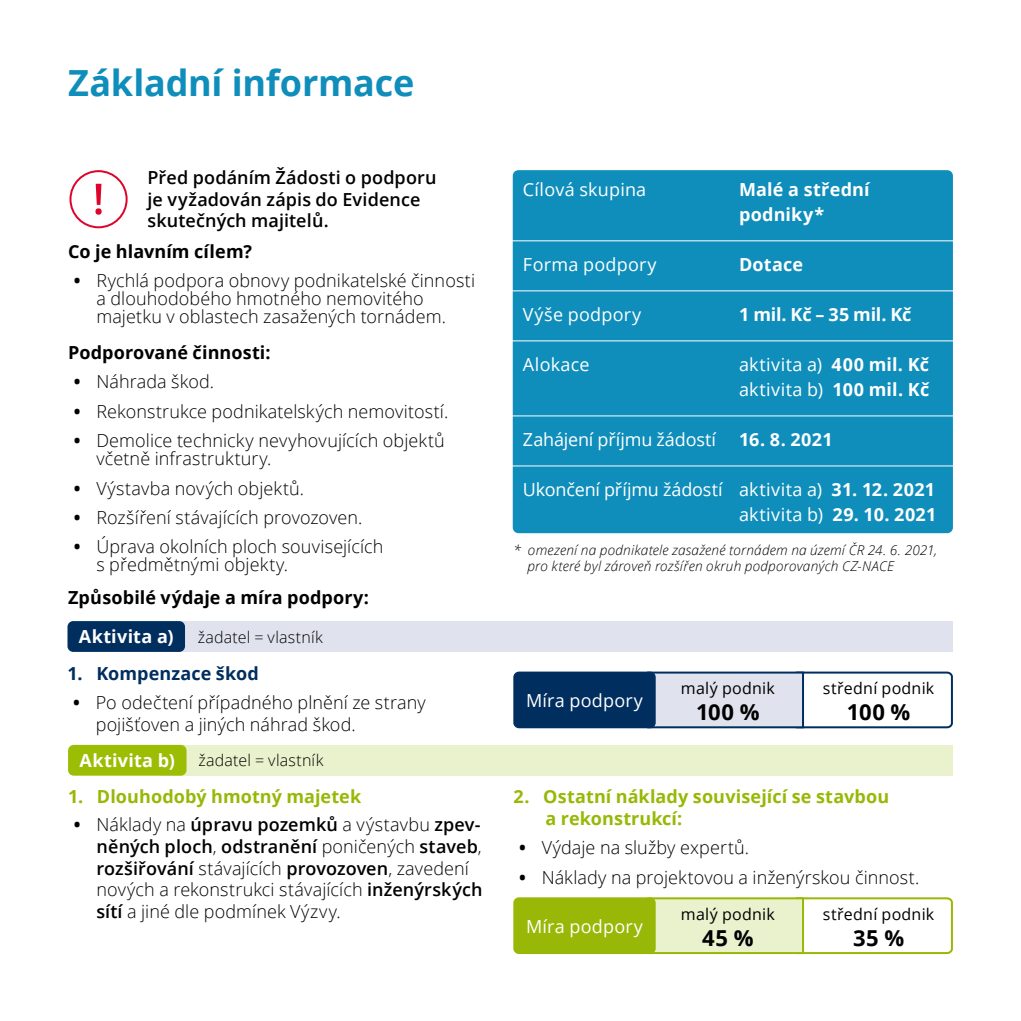
<style>
.page{position:relative;width:1021px;height:1021px;background:#fff}
.page>*{position:absolute;margin:0;border:0;box-sizing:border-box;transform-origin:0 0}
.t1{font:700 36px "Open Sans";letter-spacing:-.005em;color:#0f8ebb}
.t2{font:700 22px "Open Sans";letter-spacing:.025em;color:#000}
.t3{font:300 18px/18px "Open Sans";letter-spacing:.005em;color:#010202}
.t4{font:300 18px/21.6px "Open Sans";letter-spacing:.005em;color:#000}
.t5{font:18px/25px "Open Sans";letter-spacing:.01em;color:#fff}
.t6{font:700 18px/21.6px "Open Sans";letter-spacing:.005em;color:#97b806}
.t7{font:600 18px/21.6px "Open Sans";letter-spacing:.005em;color:#000}
.t8{font:700 18px/25px "Open Sans";letter-spacing:.01em;color:#fff}
.t9{font:700 18px "Open Sans";letter-spacing:.005em;color:#010202}
.t10{font:700 18px "Open Sans";letter-spacing:.005em;color:#000}
.t11{font:18px "Open Sans";letter-spacing:-.01em;color:#fff}
.t12{font:700 18px "Open Sans";letter-spacing:-.015em;color:#fff}
.t13{font:700 18px "Open Sans";letter-spacing:.005em;color:#002e5f}
.t14{font:16px "Open Sans";letter-spacing:.015em;color:#000}
.t15{font:300 16px "Open Sans";letter-spacing:.015em;color:#000}
.t16{font:italic 300 13.6px/16.4px "Open Sans";letter-spacing:.015em;color:#000}
.s1{font-weight:700}
.s2{font-weight:600}
</style>
<div class="page">
<div style="left:513px;top:170px;width:439px;height:363px;background:#0f8ebb;border-radius:6px"></div>
<hr style="left:489px;top:240px;width:487px;height:1px;background:#fff">
<hr style="left:489px;top:290px;width:487px;height:1px;background:#fff">
<hr style="left:489px;top:340px;width:487px;height:1px;background:#fff">
<hr style="left:489px;top:415px;width:487px;height:1px;background:#fff">
<hr style="left:489px;top:465px;width:487px;height:1px;background:#fff">
<div style="left:161px;top:745px;width:791px;height:30px;background:#eaf1cd"></div>
<div style="left:161px;top:621px;width:791px;height:30px;background:#e0e2ee"></div>
<div style="left:69px;top:170px;width:59px;height:58px;border:2px solid #dd052b;border-radius:50%"></div>
<svg style="left:95px;top:184px;width:7px;height:31px"></svg>
<div style="left:67px;top:621px;width:118px;height:31px;background:#002e5f;border-radius:6px"></div>
<div style="left:68px;top:744px;width:118px;height:31px;background:#9bbd04;border-radius:6px"></div>
<svg style="left:793px;top:897px;width:160px;height:58px"></svg>
<div style="left:647px;top:897px;width:157px;height:57px;background:#eaf1cd;border:2px solid #97b806"></div>
<div style="left:513px;top:897px;width:142px;height:57px;background:#97b806;border-radius:6px"></div>
<svg style="left:793px;top:671px;width:160px;height:58px"></svg>
<div style="left:647px;top:671px;width:157px;height:57px;background:#e0e2ee;border:2px solid #002e5f"></div>
<div style="left:513px;top:671px;width:142px;height:57px;background:#002e5f;border-radius:6px"></div>
<h1 class="t1" style="left:68px;top:57px;width:348px">Základní informace</h1>
<p class="t7" style="left:147px;top:166px;width:290px">Před podáním Žádosti o podporu je vyžadován zápis do Evidence skutečných majitelů.</p>
<p class="t9" style="left:68px;top:238px;width:185px">Co je hlavním cílem?</p>
<p class="t3" style="left:96px;top:271px;width:380px;text-indent:-23px"><span class="s1">•</span> Rychlá podpora obnovy podnikatelské činnosti a dlouhodobého hmotného nemovitého majetku v oblastech zasažených tornádem.</p>
<p class="t9" style="left:68px;top:340px;width:204px">Podporované činnosti:</p>
<p class="t3" style="left:74px;top:372px;width:142px"><span class="s1">•</span> Náhrada škod.</p>
<p class="t3" style="left:74px;top:402px;width:376px"><span class="s1">•</span> Rekonstrukce podnikatelských nemovitostí.</p>
<p class="t3" style="left:96px;top:431px;width:350px;text-indent:-23px"><span class="s1">•</span> Demolice technicky nevyhovujících objektů včetně infrastruktury.</p>
<p class="t3" style="left:74px;top:478px;width:232px"><span class="s1">•</span> Výstavba nových objektů.</p>
<p class="t3" style="left:74px;top:508px;width:290px"><span class="s1">•</span> Rozšíření stávajících provozoven.</p>
<p class="t3" style="left:96px;top:537px;width:288px;text-indent:-23px"><span class="s1">•</span> Úprava okolních ploch souvisejících s předmětnými objekty.</p>
<p class="t10" style="left:68px;top:585px;width:302px">Způsobilé výdaje a míra podpory:</p>
<p class="t8" style="left:79px;top:624px;width:96px">Aktivita a)</p>
<p class="t15" style="left:198px;top:626px;width:126px">žadatel = vlastník</p>
<p class="t13" style="left:67px;top:660px;width:193px">1. Kompenzace škod</p>
<p class="t4" style="left:96px;top:691px;width:331px;text-indent:-23px"><span class="s1">•</span> Po odečtení případného plnění ze strany pojišťoven a jiných náhrad škod.</p>
<p class="t15" style="left:198px;top:749px;width:126px">žadatel = vlastník</p>
<p class="t8" style="left:80px;top:747px;width:97px">Aktivita b)</p>
<p class="t6" style="left:68px;top:785px;width:295px">1. Dlouhodobý hmotný majetek</p>
<p class="t4" style="left:96px;top:813px;width:387px;text-indent:-23px"><span class="s1">•</span> Náklady na <span class="s2">úpravu pozemků</span> a výstavbu <span class="s2">zpev&shy;něných ploch</span>, <span class="s2">odstranění</span> poničených <span class="s2">staveb</span>, <span class="s2">rozšiřování</span> stávajících <span class="s2">provozoven</span>, zavedení nových a rekonstrukci stávajících <span class="s2">inženýrských sítí</span> a jiné dle podmínek Výzvy.</p>
<p class="t5" style="left:523px;top:176px;width:125px">Cílová skupina</p>
<p class="t8" style="left:739px;top:176px;width:132px">Malé a střední podniky*</p>
<p class="t5" style="left:523px;top:251px;width:135px">Forma podpory</p>
<p class="t8" style="left:739px;top:251px;width:66px">Dotace</p>
<p class="t5" style="left:523px;top:301px;width:120px">Výše podpory</p>
<p class="t12" style="left:739px;top:302px;width:174px">1 mil. Kč – 35 mil. Kč</p>
<p class="t5" style="left:523px;top:351px;width:68px">Alokace</p>
<p class="t5" style="left:739px;top:351px;width:192px">aktivita a) <span class="s1">400 mil. Kč </span>aktivita b) <span class="s1">100 mil. Kč</span></p>
<p class="t11" style="left:523px;top:427px;width:195px">Zahájení příjmu žádostí</p>
<p class="t8" style="left:739px;top:426px;width:95px">16. 8. 2021</p>
<p class="t5" style="left:523px;top:476px;width:415px;text-align:right">Ukončení příjmu žádostí aktivita a) <span class="s1">31. 12. 2021 </span>aktivita b) <span class="s1">29. 10. 2021</span></p>
<p class="t16" style="left:527px;top:541px;width:411px;text-indent:-14px">* omezení na podnikatele zasažené tornádem na území ČR 24. 6. 2021, pro které byl zároveň rozšířen okruh podporovaných CZ-NACE</p>
<p class="t5" style="left:526px;top:687px;width:118px">Míra podpory</p>
<p class="t14" style="left:681px;top:677px;width:95px">malý podnik</p>
<p class="t2" style="left:696px;top:696px;width:65px">100 %</p>
<p class="t14" style="left:822px;top:677px;width:113px">střední podnik</p>
<p class="t2" style="left:846px;top:696px;width:65px">100 %</p>
<p class="t6" style="left:545px;top:785px;width:345px;text-indent:-32px">2. Ostatní náklady související se stavbou a rekonstrukcí:</p>
<p class="t4" style="left:519px;top:836px;width:231px"><span class="s1">•</span> Výdaje na služby expertů.</p>
<p class="t4" style="left:519px;top:865px;width:402px"><span class="s1">•</span> Náklady na projektovou a inženýrskou činnost.</p>
<p class="t5" style="left:526px;top:913px;width:118px">Míra podpory</p>
<p class="t14" style="left:681px;top:903px;width:95px">malý podnik</p>
<p class="t2" style="left:702px;top:922px;width:53px">45 %</p>
<p class="t14" style="left:822px;top:903px;width:113px">střední podnik</p>
<p class="t2" style="left:853px;top:922px;width:53px">35 %</p>
</div>
